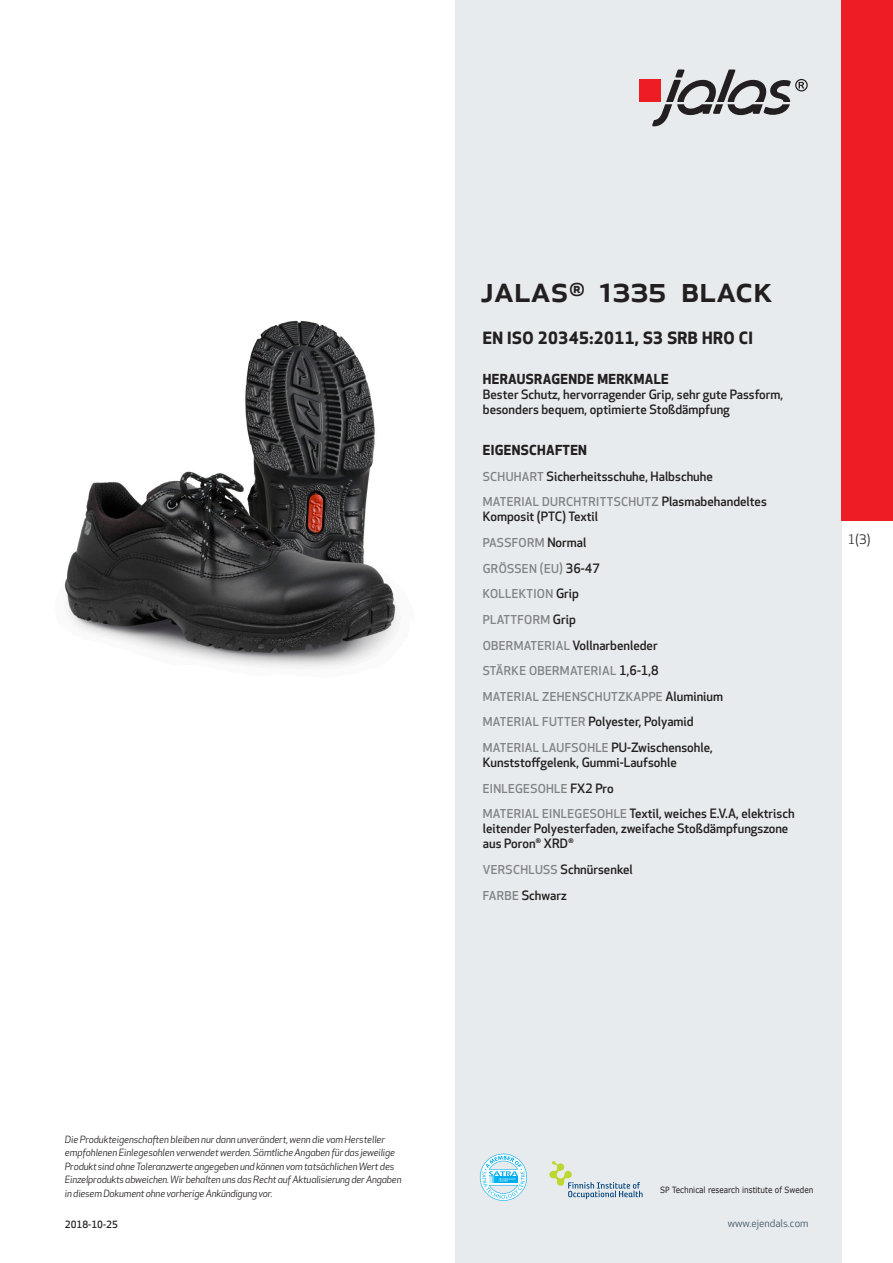
<style>
.page{position:relative;width:893px;height:1263px;background:#fff}
.page>*{position:absolute;margin:0;border:0;box-sizing:border-box;transform-origin:0 0}
.prodname{font:500 36px "Apex New";color:#231f20}
.Funktion_body{font:700 16.5px "Apex New";letter-spacing:.025em;color:#231f20}
.Funktion_body-2{font:700 13.5px "Apex New";letter-spacing:.025em;color:#231f20}
.t1{font:12.75px "Apex New";color:#231f20}
.Funktion_body-3{font:500 12.6px/15px "Apex New";color:#231f20}
.Funktion_body-4{font:500 12px "Apex New";letter-spacing:.025em;color:#808285}
.t2{font:10.5px "Apex New";color:#405968}
.t3{font:italic 9.75px/13.5px "Apex New";letter-spacing:-.015em;color:#231f20}
.Sidfot_datum{font:500 9.75px "Apex New";color:#231f20}
.t4{font:8.55px "Verdana";color:#231f20;scale:.85 1}
.s1{font-size:12px;color:#808285}
.s2{font-size:12.6px;color:#231f20}
</style>
<div class="page">
<div style="left:455px;top:0;width:387px;height:1263px;background:#e8ebee"></div>
<svg style="left:549px;top:1161px;width:94px;height:38px"></svg>
<svg style="left:480px;top:1154px;width:47px;height:47px"></svg>
<div style="left:639px;top:80px;width:22px;height:22px;background:#ee1d23"></div>
<svg style="left:652px;top:70px;width:156px;height:56px"></svg>
<div style="left:842px;top:0;width:51px;height:520px;background:#ee1d23"></div>
<img style="left:64px;top:320px;width:334px;height:347px">
<p class="prodname" style="left:480px;top:265px;width:294px">JALAS<sup>®</sup> 1335 Black</p>
<p class="Funktion_body" style="left:483px;top:326px;width:272px">EN ISO 20345:2011, S3 SRB HRO CI</p>
<p class="Funktion_body-2" style="left:483px;top:370px;width:187px">HERAUSRAGENDE MERKMALE</p>
<p class="Funktion_body-3" style="left:483px;top:387px;width:302px">Bester Schutz, hervorragender Grip, sehr gute Passform, besonders bequem, optimierte Stoßdämpfung</p>
<p class="Funktion_body-2" style="left:483px;top:440px;width:106px">EIGENSCHAFTEN</p>
<p class="Funktion_body-3" style="left:483px;top:468px;width:232px"><span class="s1">SCHUHART</span> Sicherheitsschuhe, Halbschuhe</p>
<p class="Funktion_body-4" style="left:483px;top:494px;width:286px">MATERIAL DURCHTRITTSCHUTZ <span class="s2">Plasmabehandeltes</span></p>
<p class="Funktion_body-3" style="left:483px;top:509px;width:117px">Komposit (PTC) Textil</p>
<p class="Funktion_body-4" style="left:483px;top:535px;width:105px">PASSFORM <span class="s2">Normal</span></p>
<p class="Funktion_body-4" style="left:483px;top:560px;width:119px">GRÖSSEN (EU) <span class="s2">36-47</span></p>
<p class="Funktion_body-4" style="left:483px;top:586px;width:98px">KOLLEKTION <span class="s2">Grip</span></p>
<p class="Funktion_body-4" style="left:483px;top:611px;width:94px">PLATTFORM <span class="s2">Grip</span></p>
<p class="Funktion_body-3" style="left:483px;top:637px;width:176px"><span class="s1">OBERMATERIAL</span> Vollnarbenleder</p>
<p class="Funktion_body-4" style="left:483px;top:663px;width:177px">STÄRKE OBERMATERIAL <span class="s2">1,6-1,8</span></p>
<p class="Funktion_body-4" style="left:483px;top:688px;width:242px">MATERIAL ZEHENSCHUTZKAPPE <span class="s2">Aluminium</span></p>
<p class="Funktion_body-3" style="left:483px;top:714px;width:212px"><span class="s1">MATERIAL FUTTER</span> Polyester, Polyamid</p>
<p class="Funktion_body-4" style="left:483px;top:740px;width:232px">MATERIAL LAUFSOHLE <span class="s2">PU-Zwischensohle,</span></p>
<p class="Funktion_body-3" style="left:483px;top:755px;width:195px">Kunststoffgelenk, Gummi-Laufsohle</p>
<p class="Funktion_body-4" style="left:483px;top:780px;width:132px">EINLEGESOHLE <span class="s2">FX2 Pro</span></p>
<p class="Funktion_body-3" style="left:483px;top:806px;width:313px"><span class="s1">MATERIAL EINLEGESOHLE</span> Textil, weiches E.V.A, elektrisch leitender Polyesterfaden, zweifache Stoßdämpfungszone aus Poron<sup>®</sup> XRD<sup>®</sup></p>
<p class="Funktion_body-3" style="left:483px;top:862px;width:152px"><span class="s1">VERSCHLUSS</span> Schnürsenkel</p>
<p class="Funktion_body-3" style="left:483px;top:887px;width:85px"><span class="s1">FARBE</span> Schwarz</p>
<p class="t1" style="left:848px;top:531px;width:24px">1(3)</p>
<p class="t3" style="left:65px;top:1132px;width:338px">Die Produkteigenschaften bleiben nur dann unverändert, wenn die vom Hersteller empfohlenen Einlegesohlen verwendet werden. Sämtliche Angaben für das jeweilige Produkt sind ohne Toleranzwerte angegeben und können vom tatsächlichen Wert des Einzelprodukts abweichen. Wir behalten uns das Recht auf Aktualisierung der Angaben in diesem Dokument ohne vorherige Ankündigung vor.</p>
<p class="Sidfot_datum" style="left:65px;top:1218px;width:54px">2018-10-25</p>
<p class="t4" style="left:660px;top:1184px;width:182px">SP Technical research institute of Sweden</p>
<p class="t2" style="left:728px;top:1217px;width:82px">www.ejendals.com</p>
</div>
